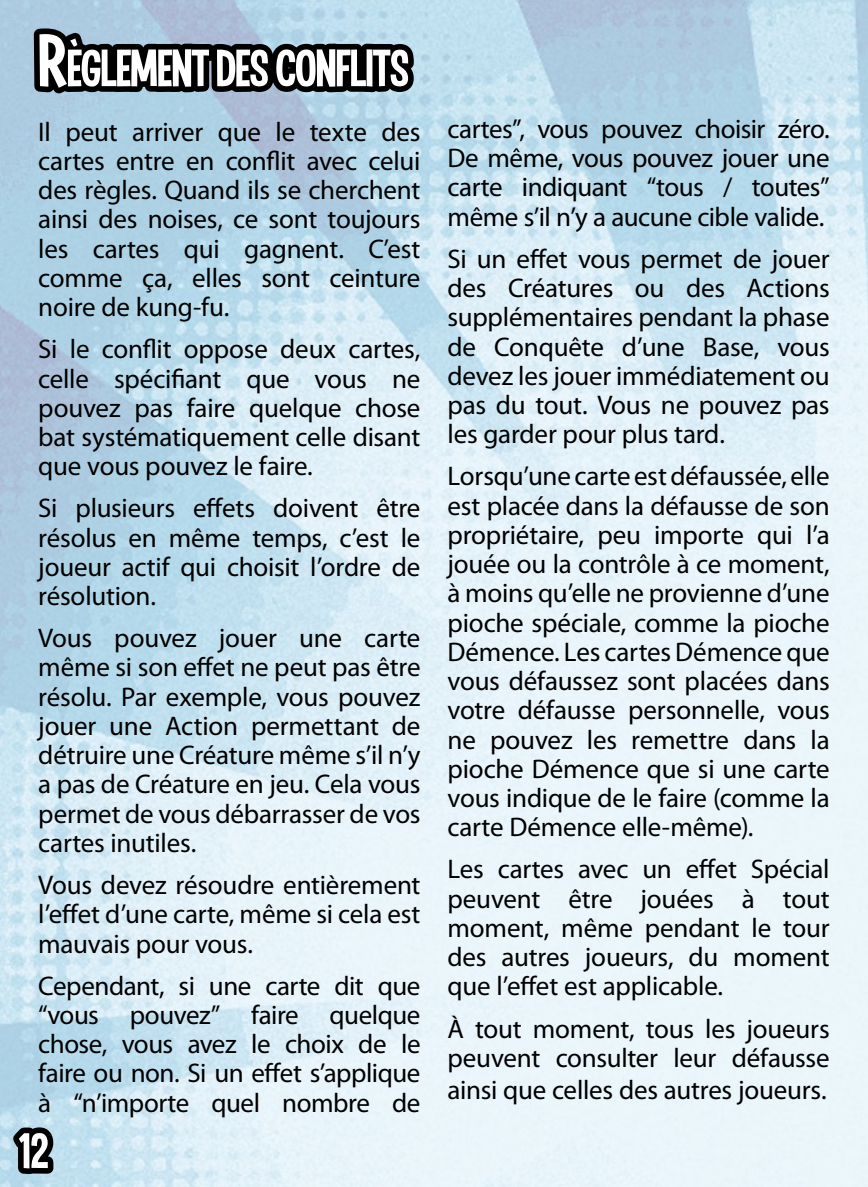
<style>
.page{position:relative;width:868px;height:1187px;background:#fff}
.page>*{position:absolute;margin:0;border:0;box-sizing:border-box;transform-origin:0 0}
.t1{font:56.7px "Curse Casual JVE";letter-spacing:-.02em;color:#fff}
.t2{font:54px "Curse Casual JVE";color:#fff}
.t3{font:27px/29.2px "Myriad Pro";letter-spacing:-.01em;color:#000;text-align:justify}
.s1{font-size:81px}
</style>
<div class="page">
<img style="left:0;top:0;width:867px;height:1186px">
<svg style="left:5px;top:765px;width:56px;height:415px"></svg>
<svg style="left:28px;top:0;width:393px;height:134px"></svg>
<h1 class="t1" style="left:38px;top:39px;width:370px"><span class="s1">R</span>ÈGLEMENTDES CONFLITS</h1>
<p class="t3" style="left:38px;top:117px;width:383px">Il peut arriver que le texte des cartes entre en conflit avec celui des règles. Quand ils se cherchent ainsi des noises, ce sont toujours les cartes qui gagnent. C’est comme ça, elles sont ceinture noire de kung-fu.</p>
<p class="t3" style="left:38px;top:334px;width:383px">Si le conflit oppose deux cartes, celle spécifiant que vous ne pouvez pas faire quelque chose bat systématiquement celle disant que vous pouvez le faire.</p>
<p class="t3" style="left:38px;top:493px;width:383px">Si plusieurs effets doivent être résolus en même temps, c’est le joueur actif qui choisit l’ordre de résolution.</p>
<p class="t3" style="left:38px;top:623px;width:384px">Vous pouvez jouer une carte même si son effet ne peut pas être résolu. Par exemple, vous pouvez jouer une Action permettant de détruire une Créature même s’il n’y a pas de Créature en jeu. Cela vous permet de vous débarrasser de vos cartes inutiles.</p>
<p class="t3" style="left:38px;top:869px;width:383px">Vous devez résoudre entièrement l’effet d’une carte, même si cela est mauvais pour vous.</p>
<p class="t3" style="left:38px;top:970px;width:383px">Cependant, si une carte dit que “vous pouvez” faire quelque chose, vous avez le choix de le faire ou non. Si un effet s’applique à “n’importe quel nombre de</p>
<h2 class="t2" style="left:18px;top:1122px;width:33px">12</h2>
<p class="t3" style="left:447px;top:114px;width:383px">cartes”, vous pouvez choisir zéro.<br>De même, vous pouvez jouer une carte indiquant “tous / toutes” même s’il n’y a aucune cible valide.</p>
<p class="t3" style="left:447px;top:243px;width:383px">Si un effet vous permet de jouer des Créatures ou des Actions supplémentaires pendant la phase de Conquête d’une Base, vous devez les jouer immédiatement ou pas du tout. Vous ne pouvez pas les garder pour plus tard.</p>
<p class="t3" style="left:447px;top:461px;width:383px">Lorsqu’une carte est défaussée, elle est placée dans la défausse de son propriétaire, peu importe qui l’a jouée ou la contrôle à ce moment, à moins qu’elle ne provienne d’une pioche spéciale, comme la pioche Démence. Les cartes Démence que vous défaussez sont placées dans votre défausse personnelle, vous ne pouvez les remettre dans la pioche Démence que si une carte vous indique de le faire (comme la carte Démence elle-même).</p>
<p class="t3" style="left:447px;top:854px;width:383px">Les cartes avec un effet Spécial peuvent être jouées à tout moment, même pendant le tour des autres joueurs, du moment que l’effet est applicable.</p>
<p class="t3" style="left:447px;top:1013px;width:383px">À tout moment, tous les joueurs peuvent consulter leur défausse</p>
<p class="t3" style="left:447px;top:1074px;width:381px">ainsi que celles des autres joueurs.</p>
</div>
